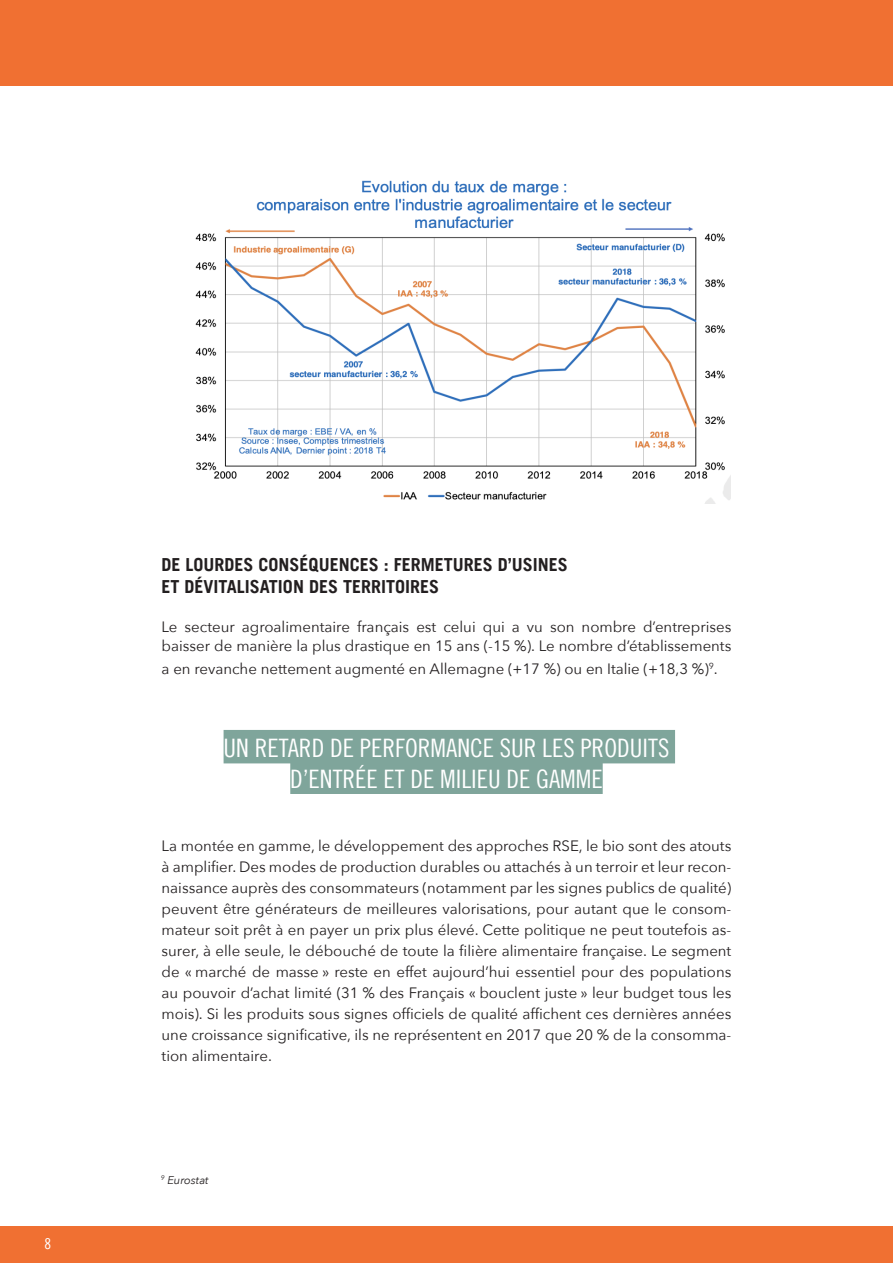
<style>
.page{position:relative;width:893px;height:1263px;background:#fff}
.page>*{position:absolute;margin:0;border:0;box-sizing:border-box;transform-origin:0 0}
.T2{font:25.5px/30.6px "Trade Gothic LT Cond Eighteen";color:#fff;text-align:center}
.T3{font:700 18px "Trade Gothic LT";color:#231f20}
.T2-2{font:15px/21px "Avenir Next";color:#231f20;text-align:justify}
.TEXTE{font:15px/19.5px "Avenir Next";color:#231f20}
.t1{font:15px "Trade Gothic LT Cond Eighteen";color:#fff}
.TEXTE-2{font:italic 11.25px "Avenir Next";color:#231f20}
</style>
<div class="page">
<div style="left:0;top:1226px;width:893px;height:37px;background:#f07032"></div>
<div style="left:224px;top:730px;width:451px;height:33px;background:#7fa59b"></div>
<div style="left:290px;top:760px;width:313px;height:34px;background:#7fa59b"></div>
<img style="left:195px;top:180px;width:536px;height:324px">
<div style="left:0;top:0;width:893px;height:85px;background:#f07032"></div>
<p class="t1" style="left:45px;top:1234px;width:8px">8</p>
<p class="T3" style="left:162px;top:554px;width:408px">DE LOURDES CONSÉQUENCES : FERMETURES D’USINES</p>
<p class="T3" style="left:162px;top:575px;width:279px">ET DÉVITALISATION DES TERRITOIRES</p>
<p class="TEXTE" style="left:162px;top:616px;width:571px">Le secteur agroalimentaire français est celui qui a vu son nombre d’entreprises baisser de manière la plus drastique en 15 ans (-15 %). Le nombre d’établissements</p>
<p class="TEXTE" style="left:162px;top:658px;width:558px">a en revanche nettement augmenté en Allemagne (+17 %) ou en Italie (+18,3 %)<sup>9</sup>.</p>
<p class="T2" style="left:224px;top:733px;width:447px">UN RETARD DE PERFORMANCE SUR LES PRODUITS<br>D’ENTRÉE ET DE MILIEU DE GAMME</p>
<p class="T2-2" style="left:162px;top:834px;width:571px">La montée en gamme, le développement des approches RSE, le bio sont des atouts à amplifier. Des modes de production durables ou attachés à un terroir et leur recon&shy;naissance auprès des consommateurs (notamment par les signes publics de qualité) peuvent être générateurs de meilleures valorisations, pour autant que le consom&shy;mateur soit prêt à en payer un prix plus élevé. Cette politique ne peut toutefois as&shy;surer, à elle seule, le débouché de toute la filière alimentaire française. Le segment de « marché de masse » reste en effet aujourd’hui essentiel pour des populations au pouvoir d’achat limité (31 % des Français « bouclent juste » leur budget tous les mois). Si les produits sous signes officiels de qualité affichent ces dernières années une croissance significative, ils ne représentent en 2017 que 20 % de la consomma&shy;tion alimentaire.</p>
<p class="TEXTE-2" style="left:161px;top:1170px;width:49px"><sup>9</sup> Eurostat</p>
</div>
